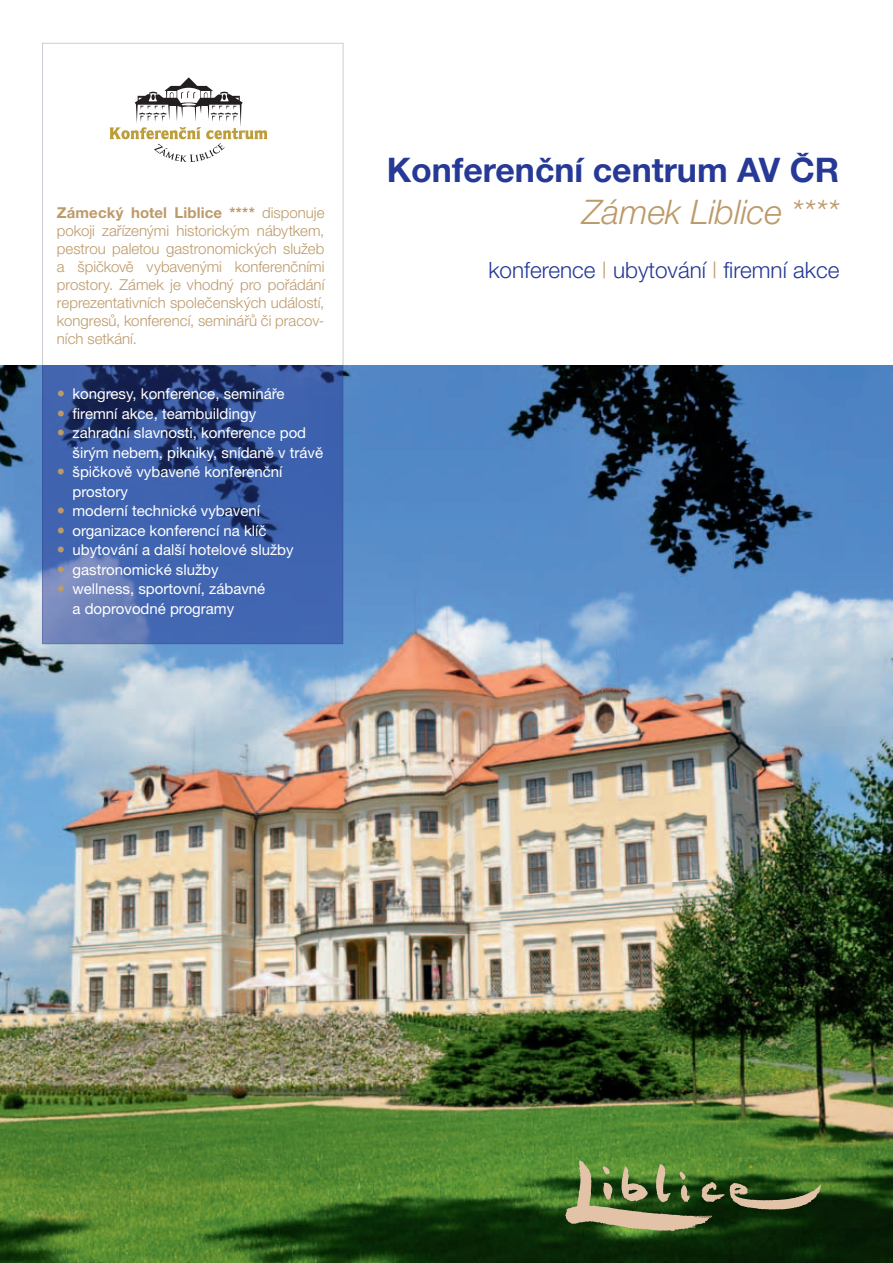
<style>
.page{position:relative;width:893px;height:1263px;background:#fff}
.page>*{position:absolute;margin:0;border:0;box-sizing:border-box;transform-origin:0 0}
.t1{font:700 33.9px "Helvetica Neue CE";color:#263996}
.t2{font:italic 300 33.9px "Helvetica Neue CE";color:#bd9a6a}
.t3{font:300 22.5px "Helvetica Neue CE";color:#263996}
.t4{font:15px/19.5px "Helvetica Neue CE";color:#fff}
.t5{font:300 15px/18px "Helvetica Neue CE";color:#bd9a6a;text-align:justify}
.s1{font-weight:700}
.s2{color:#bd9a6a}
</style>
<div class="page">
<img style="left:0;top:366px;width:893px;height:897px">
<svg style="left:44px;top:366px;width:297px;height:276px;background:#3d5ca0"></svg>
<svg style="left:109px;top:77px;width:159px;height:85px"></svg>
<svg style="left:565px;top:1160px;width:256px;height:71px;background:#5b733e"></svg>
<svg style="left:58px;top:391px;width:6px;height:6px"></svg>
<svg style="left:58px;top:410px;width:6px;height:6px"></svg>
<svg style="left:58px;top:430px;width:6px;height:6px"></svg>
<svg style="left:58px;top:469px;width:6px;height:6px"></svg>
<svg style="left:58px;top:508px;width:6px;height:6px"></svg>
<svg style="left:58px;top:527px;width:6px;height:6px"></svg>
<svg style="left:58px;top:547px;width:6px;height:6px"></svg>
<svg style="left:58px;top:566px;width:6px;height:6px"></svg>
<svg style="left:58px;top:586px;width:6px;height:6px"></svg>
<p class="t5" style="left:57px;top:204px;width:269px"><span class="s1">Zámecký hotel Liblice ****</span> disponuje pokoji zařízenými historickým nábytkem, pestrou paletou gastronomických služeb a špičkově vybavenými konferenčními prostory. Zámek je vhodný pro pořádání reprezentativních společenských událostí, kongresů, konferencí, seminářů či pracov&shy;ních setkání.</p>
<p class="t4" style="left:73px;top:384px;width:252px">kongresy, konference, semináře firemní akce, teambuildingy<br>zahradní slavnosti, konference pod širým nebem, pikniky, snídaně v trávě špičkově vybavené konferenční prostory<br>moderní technické vybavení organizace konferencí na klíč ubytování a další hotelové služby gastronomické služby<br>wellness, sportovní, zábavné<br>a doprovodné programy</p>
<h1 class="t1" style="left:387px;top:151px;width:454px">Konferenční centrum AV ČR</h1>
<h1 class="t2" style="left:582px;top:194px;width:258px">Zámek Liblice ****</h1>
<h2 class="t3" style="left:488px;top:258px;width:352px">konference <span class="s2">|</span> ubytování <span class="s2">|</span> firemní akce</h2>
</div>
